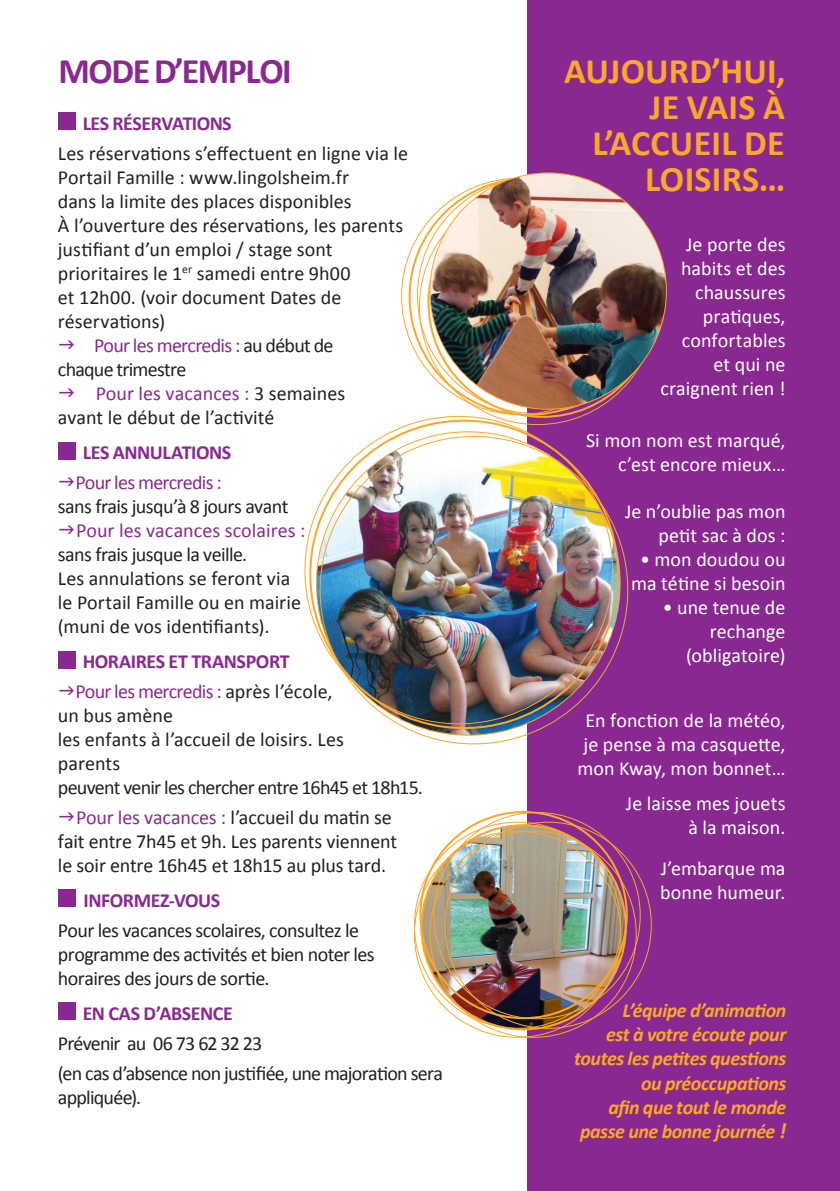
<style>
.page{position:relative;width:840px;height:1191px;background:#fff}
.page>*{position:absolute;margin:0;border:0;box-sizing:border-box;transform-origin:0 0}
.t1{font:700 36px/36px "Calibri";letter-spacing:.01em;color:#faa82a;text-align:right}
.t2{font:700 36px "Calibri";letter-spacing:-.04em;color:#892890}
.t3{font:20px/24px "Calibri";letter-spacing:-.005em;color:#231f20}
.t4{font:20px/24px "Calibri";letter-spacing:.005em;color:#fff;text-align:right}
.t5{font:20px/24px "Calibri";letter-spacing:-.03em;color:#231f20}
.t6{font:italic 700 20px/24px "Calibri";letter-spacing:-.025em;color:#faa82a;text-align:right}
.t7{font:20px/24px "Calibri";letter-spacing:-.025em;color:#231f20}
.t8{font:700 20px "Calibri";letter-spacing:-.025em;color:#892890}
.t9{font:20px/24px "Calibri";letter-spacing:-.035em;color:#231f20}
.t10{font:20px "Calibri";letter-spacing:-.02em;color:#892890}
.t11{font:20px "Calibri";color:#892890}
.t12{font:20px "Calibri";letter-spacing:-.04em;color:#231f20}
.s1{color:#231f20}
.s2{color:#892890}
.s3{font-size:22px}
</style>
<div class="page">
<div style="left:527px;top:0;width:312px;height:1191px;background:#892890"></div>
<div style="left:58px;top:113px;width:17px;height:17px;background:#892890"></div>
<div style="left:58px;top:442px;width:17px;height:17px;background:#892890"></div>
<div style="left:58px;top:651px;width:17px;height:17px;background:#892890"></div>
<div style="left:58px;top:889px;width:17px;height:18px;background:#892890"></div>
<div style="left:58px;top:1002px;width:17px;height:18px;background:#892890"></div>
<img style="left:316px;top:432px;width:303px;height:303px;border-radius:152px">
<img style="left:421px;top:825px;width:204px;height:204px;border-radius:102px">
<img style="left:429px;top:173px;width:236px;height:236px">
<p class="t2" style="left:59px;top:48px;width:235px">MODE D’EMPLOI</p>
<p class="t8" style="left:83px;top:111px;width:150px">LES RÉSERVATIONS</p>
<p class="t3" style="left:58px;top:141px;width:351px">Les réservations s’effectuent en ligne via le<br>Portail Famille : www.lingolsheim.fr<br>dans la limite des places disponibles</p>
<p class="t3" style="left:58px;top:213px;width:347px">À l’ouverture des réservations, les parents justifiant d’un emploi / stage sont prioritaires le 1<sup>er</sup> samedi entre 9h00<br>et 12h00. (voir document Dates de réservations)</p>
<p class="t10" style="left:94px;top:332px;width:241px">Pour les mercredis : <span class="s1">au début de</span></p>
<p class="t9" style="left:58px;top:357px;width:130px">chaque trimestre</p>
<p class="t11" style="left:96px;top:380px;width:251px">Pour les vacances : <span class="s1">3 semaines</span></p>
<p class="t3" style="left:58px;top:405px;width:218px">avant le début de l’activité</p>
<p class="t8" style="left:83px;top:440px;width:150px">LES ANNULATIONS</p>
<p class="t5" style="left:58px;top:470px;width:232px;text-indent:18px"><span class="s2">Pour les mercredis :<br></span>sans frais jusqu’à 8 jours avant</p>
<p class="t3" style="left:58px;top:518px;width:249px;text-indent:18px"><span class="s2">Pour les vacances scolaires : </span>sans frais jusque la veille.<br>Les annulations se feront via le Portail Famille ou en mairie (muni de vos identifiants).</p>
<p class="t8" style="left:83px;top:649px;width:208px">HORAIRES ET TRANSPORT</p>
<p class="t5" style="left:58px;top:679px;width:366px;text-indent:18px"><span class="s2">Pour les mercredis :</span> après l’école,<br>un bus amène<br>les enfants à l’accueil de loisirs. Les<br>parents<br>peuvent venir les chercher entre 16h45 et 18h15.</p>
<p class="t3" style="left:58px;top:805px;width:340px;text-indent:18px"><span class="s2">Pour les vacances :</span> l’accueil du matin se fait entre 7h45 et 9h. Les parents viennent le soir entre 16h45 et 18h15 au plus tard.</p>
<p class="t8" style="left:84px;top:887px;width:138px">INFORMEZ-VOUS</p>
<p class="t7" style="left:58px;top:918px;width:318px">Pour les vacances scolaires, consultez le programme des activités et bien noter les horaires des jours de sortie.</p>
<p class="t8" style="left:83px;top:1000px;width:152px">EN CAS D’ABSENCE</p>
<p class="t12" style="left:58px;top:1030px;width:206px">Prévenir au 06 73 62 32 23</p>
<p class="t9" style="left:58px;top:1061px;width:386px">(en cas d’absence non justifiée, une majoration sera appliquée).</p>
<p class="t1" style="left:563px;top:53px;width:223px">AUJOURD’HUI,<br>JE VAIS À<br>L’ACCUEIL DE<br>LOISIRS...</p>
<p class="t4" style="left:660px;top:232px;width:126px">Je porte des habits et des chaussures pratiques, confortables et qui ne craignent rien !</p>
<p class="t4" style="left:585px;top:429px;width:201px">Si mon nom est marqué, c’est encore mieux…</p>
<p class="t4" style="left:624px;top:499px;width:162px">Je n’oublie pas mon petit sac à dos :</p>
<p class="t4" style="left:639px;top:547px;width:147px">• mon doudou ou</p>
<p class="t4" style="left:631px;top:571px;width:156px">ma tétine si besoin</p>
<p class="t4" style="left:662px;top:595px;width:124px">• une tenue de</p>
<p class="t4" style="left:685px;top:619px;width:101px">rechange (obligatoire)</p>
<p class="t4" style="left:577px;top:708px;width:209px;text-align:center">En fonction de la météo, je pense à ma casquette, mon Kway, mon bonnet…</p>
<p class="t4" style="left:625px;top:792px;width:161px">Je laisse mes jouets à la maison.</p>
<p class="t4" style="left:660px;top:857px;width:127px;text-align:left">J’embarque ma bonne humeur.</p>
<p class="t6" style="left:573px;top:998px;width:214px">L’équipe d’animation<br>est à votre écoute pour toutes les petites questions ou préoccupations<br>afin que tout le monde passe une bonne journée <span class="s3">!</span></p>
</div>
